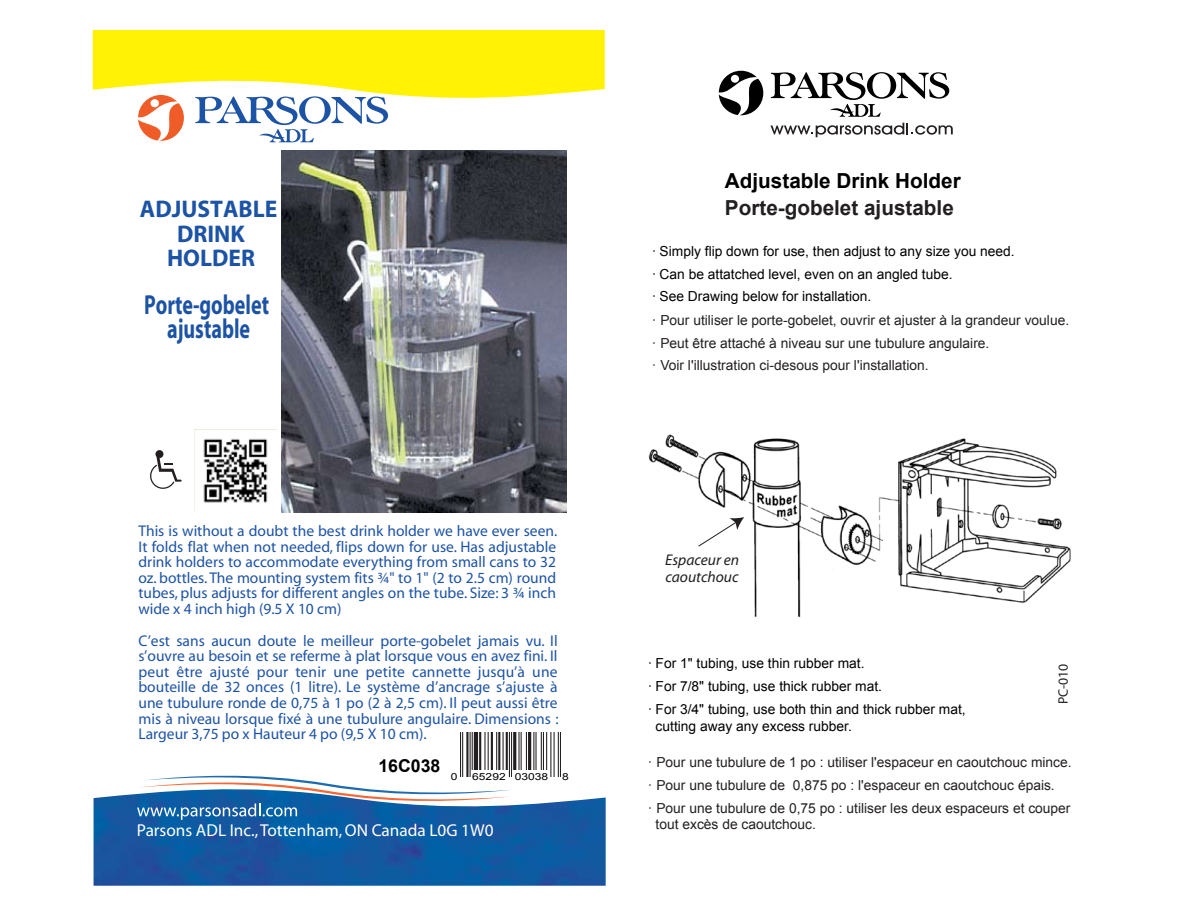
<style>
.page{position:relative;width:1188px;height:918px;background:#fff}
.page>*{position:absolute;margin:0;border:0;box-sizing:border-box;transform-origin:0 0}
.t1{font:700 27.6px/24.2px "Myriad";color:#1d53a5;text-align:center;scale:.73 1}
.t2{font:700 24.15px/24.2px "Myriad";color:#1d53a5;text-align:center}
.t3{font:700 20.7px "Arial";color:#231f20}
.t4{font:700 20.7px "Arial";color:#000}
.t5{font:700 17.7px "Arial";color:#000}
.t6{font:17.25px "Myriad";color:#fff}
.t7{font:15.6px/15.5px "Myriad";color:#1d53a5;text-align:justify}
.t8{font:italic 15.6px/17.2px "Myriad";color:#231f20}
.t9{font:13.8px/22.4px "Arial";color:#231f20}
.t10{font:13.8px/22.4px "Arial";color:#000}
.t11{font:13.8px "Myriad";color:#231f20}
.t12{font:9.75px "Arial";color:#000;scale:1.24 1}
</style>
<div class="page">
<img style="left:648px;top:434px;width:423px;height:183px">
<svg style="left:770px;top:123px;width:183px;height:14px"></svg>
<svg style="left:719px;top:71px;width:44px;height:44px"></svg>
<svg style="left:771px;top:72px;width:178px;height:45px"></svg>
<svg style="left:699px;top:517px;width:45px;height:29px"></svg>
<img style="left:94px;top:794px;width:512px;height:92px">
<svg style="left:137px;top:775px;width:375px;height:45px"></svg>
<img style="left:194px;top:430px;width:74px;height:81px">
<svg style="left:150px;top:450px;width:32px;height:39px"></svg>
<div style="left:180px;top:485px;width:6px;height:12px;background:#fff"></div>
<img style="left:460px;top:732px;width:101px;height:45px">
<div style="left:471px;top:770px;width:37px;height:12px;background:#fff"></div>
<div style="left:513px;top:770px;width:35px;height:12px;background:#fff"></div>
<img style="left:282px;top:150px;width:285px;height:362px">
<svg style="left:93px;top:30px;width:512px;height:112px"></svg>
<h2 class="t2" style="left:140px;top:198px;width:139px">ADJUSTABLE<br>DRINK<br>HOLDER</h2>
<h1 class="t1" style="left:144px;top:294px;width:173px">Porte-gobelet ajustable</h1>
<p class="t7" style="left:138px;top:524px;width:420px">This is without a doubt the best drink holder we have ever seen.<br>It folds flat when not needed, flips down for use. Has adjustable drink holders to accommodate everything from small cans to 32 oz. bottles. The mounting system fits ¾" to 1" (2 to 2.5 cm) round tubes, plus adjusts for different angles on the tube. Size: 3 ¾ inch wide x 4 inch high (9.5 X 10 cm)</p>
<p class="t7" style="left:138px;top:634px;width:422px">C’est sans aucun doute le meilleur porte-gobelet jamais vu. Il s’ouvre au besoin et se referme à plat lorsque vous en avez fini. Il peut être ajusté pour tenir une petite cannette jusqu’à une bouteille de 32 onces (1 litre). Le système d’ancrage s’ajuste à une tubulure ronde de 0,75 à 1 po (2 à 2,5 cm). Il peut aussi être mis à niveau lorsque fixé à une tubulure angulaire. Dimensions :<br>Largeur 3,75 po x Hauteur 4 po (9,5 X 10 cm).</p>
<p class="t5" style="left:378px;top:754px;width:64px">16C038</p>
<p class="t12" style="left:451px;top:771px;width:7px">0</p>
<p class="t12" style="left:472px;top:771px;width:63px">65292 03038</p>
<p class="t12" style="left:562px;top:771px;width:7px">8</p>
<p class="t6" style="left:137px;top:822px;width:358px">Parsons ADL Inc., Tottenham, ON Canada L0G 1W0</p>
<h3 class="t4" style="left:725px;top:167px;width:237px">Adjustable Drink Holder</h3>
<h3 class="t3" style="left:725px;top:194px;width:230px">Porte-gobelet ajustable</h3>
<p class="t10" style="left:652px;top:241px;width:364px">· Simply flip down for use, then adjust to any size you need. · Can be attatched level, even on an angled tube.<br>· See Drawing below for installation.</p>
<p class="t9" style="left:652px;top:309px;width:419px">· Pour utiliser le porte-gobelet, ouvrir et ajuster à la grandeur voulue. · Peut être attaché à niveau sur une tubulure angulaire.<br>· Voir l'illustration ci-desous pour l'installation.</p>
<p class="t8" style="left:665px;top:552px;width:76px">Espaceur en caoutchouc</p>
<p class="t10" style="left:648px;top:652px;width:319px;line-height:23px">· For 1" tubing, use thin rubber mat.<br>· For 7/8" tubing, use thick rubber mat.<br>· For 3/4" tubing, use both thin and thick rubber mat,</p>
<p class="t10" style="left:656px;top:715px;width:198px">cutting away any excess rubber.</p>
<p class="t9" style="left:648px;top:750px;width:425px;line-height:23px">· Pour une tubulure de 1 po : utiliser l'espaceur en caoutchouc mince. · Pour une tubulure de 0,875 po : l'espaceur en caoutchouc épais.<br>· Pour une tubulure de 0,75 po : utiliser les deux espaceurs et couper</p>
<p class="t9" style="left:656px;top:813px;width:162px">tout excès de caoutchouc.</p>
<p class="t11" style="left:1056px;top:704px;width:42px;rotate:-90deg">PC-010</p>
</div>
